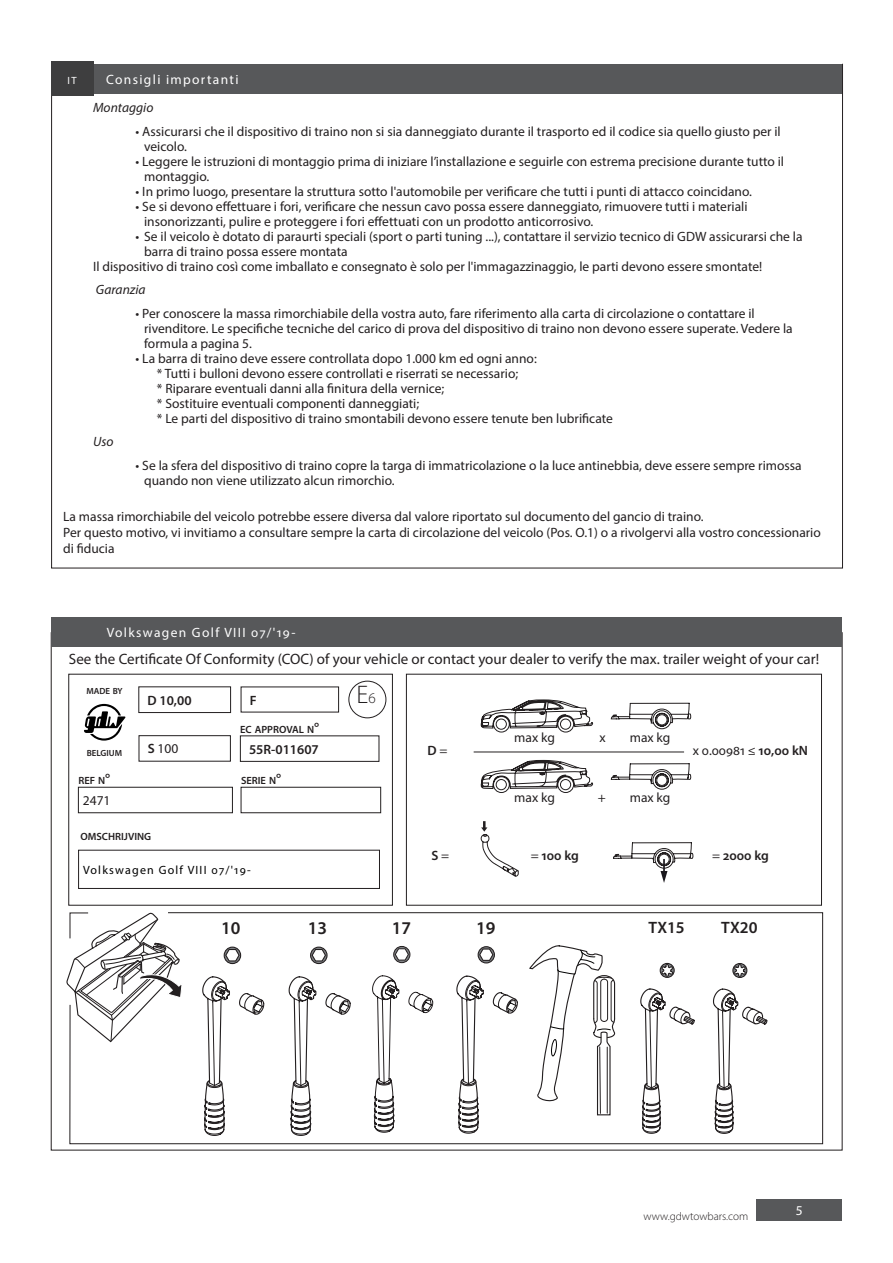
<style>
.page{position:relative;width:893px;height:1263px;background:#fff}
.page>*{position:absolute;margin:0;border:0;box-sizing:border-box;transform-origin:0 0}
.t1{font:300 25.5px "Myriad Pro";color:#231f20}
.t2{font:600 18px "Myriad Pro";color:#231f20}
.t3{font:600 16.5px "Myriad Pro";color:#231f20}
.t4{font:15px "Myriad Pro";color:#231f20}
.t5{font:13.5px/15px "Myriad Pro";color:#231f20}
.Tussentitel_Links{font:13.5px "Myriad Pro";letter-spacing:.1em;color:#fff}
.t6{font:600 13.5px "Myriad Pro";color:#231f20}
.t7{font:italic 13.5px "Myriad Pro";color:#231f20}
.t8{font:13.5px "Myriad Pro";color:#fff}
.t9{font:12px "Myriad Pro";letter-spacing:.1em;color:#000}
.t10{font:300 11.25px "Myriad Pro";color:#231f20}
.t11{font:600 10.5px "Myriad Pro";color:#231f20}
.Tussentitel_Links-2{font:10.5px "Myriad Pro";color:#fff}
.t12{font:600 8.85px "Myriad Pro";color:#231f20}
.s1{font-size:15px}
.s2{font-weight:600}
.s3{font-weight:400}
</style>
<div class="page">
<div style="left:757px;top:1199px;width:85px;height:21px;background:#57585a"></div>
<div style="left:78px;top:850px;width:302px;height:39px;border:1px solid #231f20"></div>
<svg style="left:69px;top:912px;width:754px;height:232px"></svg>
<div style="left:406px;top:674px;width:416px;height:231px;border:1px solid #231f20"></div>
<div style="left:139px;top:687px;width:92px;height:26px;border:1px solid #231f20"></div>
<div style="left:139px;top:735px;width:92px;height:26px;border:1px solid #231f20"></div>
<div style="left:241px;top:787px;width:140px;height:26px;border:1px solid #231f20"></div>
<div style="left:78px;top:787px;width:155px;height:26px;border:1px solid #231f20"></div>
<svg style="left:84px;top:704px;width:41px;height:37px"></svg>
<svg style="left:481px;top:821px;width:38px;height:56px"></svg>
<hr style="left:474px;top:752px;width:210px;height:1px;background:#231f20">
<svg style="left:66px;top:912px;width:117px;height:131px"></svg>
<svg style="left:481px;top:699px;width:112px;height:34px"></svg>
<svg style="left:481px;top:760px;width:112px;height:33px"></svg>
<svg style="left:611px;top:703px;width:80px;height:27px"></svg>
<svg style="left:611px;top:763px;width:80px;height:27px"></svg>
<svg style="left:348px;top:684px;width:37px;height:32px"></svg>
<div style="left:349px;top:681px;width:37px;height:37px;background:#fff;border-radius:50%"></div>
<div style="left:349px;top:681px;width:37px;height:37px;border:1px solid #231f20;border-radius:50%"></div>
<svg style="left:613px;top:842px;width:80px;height:41px"></svg>
<div style="left:310px;top:946px;width:18px;height:18px;border:1px solid #231f20;border-radius:50%"></div>
<svg style="left:288px;top:976px;width:63px;height:160px"></svg>
<svg style="left:311px;top:948px;width:16px;height:14px"></svg>
<div style="left:394px;top:946px;width:16px;height:17px;background:#565354;border-radius:50%"></div>
<div style="left:393px;top:946px;width:17px;height:17px;border:1px solid #231f20;border-radius:50%"></div>
<svg style="left:372px;top:975px;width:62px;height:158px"></svg>
<svg style="left:394px;top:948px;width:15px;height:13px"></svg>
<div style="left:478px;top:947px;width:16px;height:16px;background:#2f2c2d;border-radius:50%"></div>
<div style="left:478px;top:946px;width:17px;height:17px;border:1px solid #231f20;border-radius:50%"></div>
<svg style="left:456px;top:975px;width:63px;height:159px"></svg>
<svg style="left:478px;top:948px;width:16px;height:14px"></svg>
<div style="left:51px;top:617px;width:791px;height:30px;background:#57585a"></div>
<div style="left:51px;top:64px;width:791px;height:30px;background:#57585a"></div>
<div style="left:51px;top:62px;width:42px;height:34px;background:#3e3e3f"></div>
<svg style="left:529px;top:944px;width:87px;height:172px"></svg>
<div style="left:224px;top:946px;width:17px;height:18px;border:1px solid #231f20;border-radius:50%"></div>
<svg style="left:202px;top:976px;width:63px;height:160px"></svg>
<svg style="left:225px;top:948px;width:15px;height:14px"></svg>
<div style="left:660px;top:963px;width:15px;height:15px;border:1px solid #231f20;border-radius:50%"></div>
<svg style="left:660px;top:963px;width:14px;height:14px"></svg>
<svg style="left:640px;top:988px;width:56px;height:146px"></svg>
<div style="left:732px;top:963px;width:15px;height:15px;border:1px solid #231f20;border-radius:50%"></div>
<svg style="left:733px;top:963px;width:14px;height:14px"></svg>
<svg style="left:712px;top:988px;width:56px;height:146px"></svg>
<p class="Tussentitel_Links-2" style="left:67px;top:74px;width:11px">it</p>
<p class="Tussentitel_Links" style="left:106px;top:71px;width:134px">Consigli importanti</p>
<p class="t7" style="left:93px;top:99px;width:62px">Montaggio</p>
<p class="t5" style="left:136px;top:123px;width:647px">• Assicurarsi che il dispositivo di traino non si sia danneggiato durante il trasporto ed il codice sia quello giusto per il</p>
<p class="t5" style="left:144px;top:138px;width:44px">veicolo.</p>
<p class="t5" style="left:144px;top:153px;width:641px;text-indent:-9px">• Leggere le istruzioni di montaggio prima di iniziare l’installazione e seguirle con estrema precisione durante tutto il montaggio.</p>
<p class="t5" style="left:136px;top:183px;width:618px">• In primo luogo, presentare la struttura sotto l'automobile per verificare che tutti i punti di attacco coincidano.</p>
<p class="t5" style="left:136px;top:198px;width:613px">• Se si devono effettuare i fori, verificare che nessun cavo possa essere danneggiato, rimuovere tutti i materiali</p>
<p class="t5" style="left:144px;top:213px;width:451px">insonorizzanti, pulire e proteggere i fori effettuati con un prodotto anticorrosivo.</p>
<p class="t5" style="left:144px;top:228px;width:660px;text-indent:-9px">• Se il veicolo è dotato di paraurti speciali (sport o parti tuning ...), contattare il servizio tecnico di GDW assicurarsi che la barra di traino possa essere montata</p>
<p class="t5" style="left:93px;top:258px;width:671px">Il dispositivo di traino così come imballato e consegnato è solo per l'immagazzinaggio, le parti devono essere smontate!</p>
<p class="t7" style="left:96px;top:281px;width:51px">Garanzia</p>
<p class="t5" style="left:136px;top:305px;width:621px">• Per conoscere la massa rimorchiabile della vostra auto, fare riferimento alla carta di circolazione o contattare il</p>
<p class="t5" style="left:144px;top:320px;width:650px">rivenditore. Le specifiche tecniche del carico di prova del dispositivo di traino non devono essere superate. Vedere la formula a pagina 5.</p>
<p class="t5" style="left:136px;top:350px;width:403px">• La barra di traino deve essere controllata dopo 1.000 km ed ogni anno:</p>
<p class="t5" style="left:157px;top:365px;width:363px">* Tutti i bulloni devono essere controllati e riserrati se necessario;</p>
<p class="t5" style="left:157px;top:380px;width:289px">* Riparare eventuali danni alla finitura della vernice;</p>
<p class="t5" style="left:157px;top:395px;width:264px">* Sostituire eventuali componenti danneggiati;</p>
<p class="t5" style="left:157px;top:410px;width:458px">* Le parti del dispositivo di traino smontabili devono essere tenute ben lubrificate</p>
<p class="t7" style="left:93px;top:433px;width:22px">Uso</p>
<p class="t5" style="left:144px;top:457px;width:659px;text-indent:-9px">• Se la sfera del dispositivo di traino copre la targa di immatricolazione o la luce antinebbia, deve essere sempre rimossa quando non viene utilizzato alcun rimorchio.</p>
<p class="t5" style="left:63px;top:508px;width:642px">La massa rimorchiabile del veicolo potrebbe essere diversa dal valore riportato sul documento del gancio di traino.</p>
<p class="t5" style="left:63px;top:524px;width:759px;line-height:16.2px">Per questo motivo, vi invitiamo a consultare sempre la carta di circolazione del veicolo (Pos. O.1) o a rivolgervi alla vostro concessionario di fiducia</p>
<p class="Tussentitel_Links" style="left:107px;top:624px;width:190px">Volkswagen Golf VIII 07/'19-</p>
<p class="t4" style="left:69px;top:650px;width:752px">See the Certificate Of Conformity (COC) of your vehicle or contact your dealer to verify the max. trailer weight of your car!</p>
<p class="t12" style="left:86px;top:685px;width:38px">MADE BY</p>
<p class="t12" style="left:87px;top:747px;width:37px">BELGIUM</p>
<p class="t6" style="left:147px;top:692px;width:46px">D 10,00</p>
<p class="t1" style="left:357px;top:680px;width:21px">E<span class="s1">6</span></p>
<p class="t6" style="left:250px;top:691px;width:8px">F</p>
<p class="t6" style="left:359px;top:692px;width:16px">e6</p>
<p class="t11" style="left:240px;top:723px;width:81px">EC APPROVAL N<span class="s1">°</span></p>
<p class="t5" style="left:148px;top:741px;width:32px"><span class="s2">S</span> 100</p>
<p class="t6" style="left:249px;top:740px;width:71px">55R-011607</p>
<p class="t11" style="left:78px;top:774px;width:34px">REF N<span class="s1">°</span></p>
<p class="t11" style="left:241px;top:774px;width:42px">SERIE N<span class="s1">°</span></p>
<p class="t5" style="left:83px;top:793px;width:29px">2471</p>
<p class="t11" style="left:80px;top:830px;width:72px">OMSCHRIJVING</p>
<p class="t9" style="left:83px;top:862px;width:169px">Volkswagen Golf VIII 07/'19-</p>
<p class="t6" style="left:427px;top:742px;width:22px">D <span class="s3">=</span></p>
<p class="t5" style="left:514px;top:729px;width:42px">max kg</p>
<p class="t5" style="left:599px;top:729px;width:8px">x</p>
<p class="t5" style="left:630px;top:729px;width:42px">max kg</p>
<p class="t5" style="left:514px;top:790px;width:42px">max kg</p>
<p class="t5" style="left:598px;top:790px;width:10px">+</p>
<p class="t5" style="left:630px;top:790px;width:42px">max kg</p>
<p class="t5" style="left:693px;top:743px;width:117px">x 0.00981 ≤ <span class="s2">10,00 kN</span></p>
<p class="t6" style="left:431px;top:846px;width:19px">S <span class="s3">=</span></p>
<p class="t6" style="left:531px;top:846px;width:50px"><span class="s3">=</span> 100 kg</p>
<p class="t6" style="left:712px;top:846px;width:58px"><span class="s3">=</span> 2000 kg</p>
<p class="t2" style="left:221px;top:916px;width:21px">10</p>
<p class="t3" style="left:648px;top:917px;width:38px">TX15</p>
<p class="t3" style="left:721px;top:917px;width:38px">TX20</p>
<p class="t2" style="left:308px;top:916px;width:21px">13</p>
<p class="t2" style="left:392px;top:916px;width:21px">17</p>
<p class="t2" style="left:476px;top:916px;width:21px">19</p>
<p class="t10" style="left:644px;top:1210px;width:106px">www.gdwtowbars.com</p>
<p class="t8" style="left:796px;top:1202px;width:8px">5</p>
</div>
